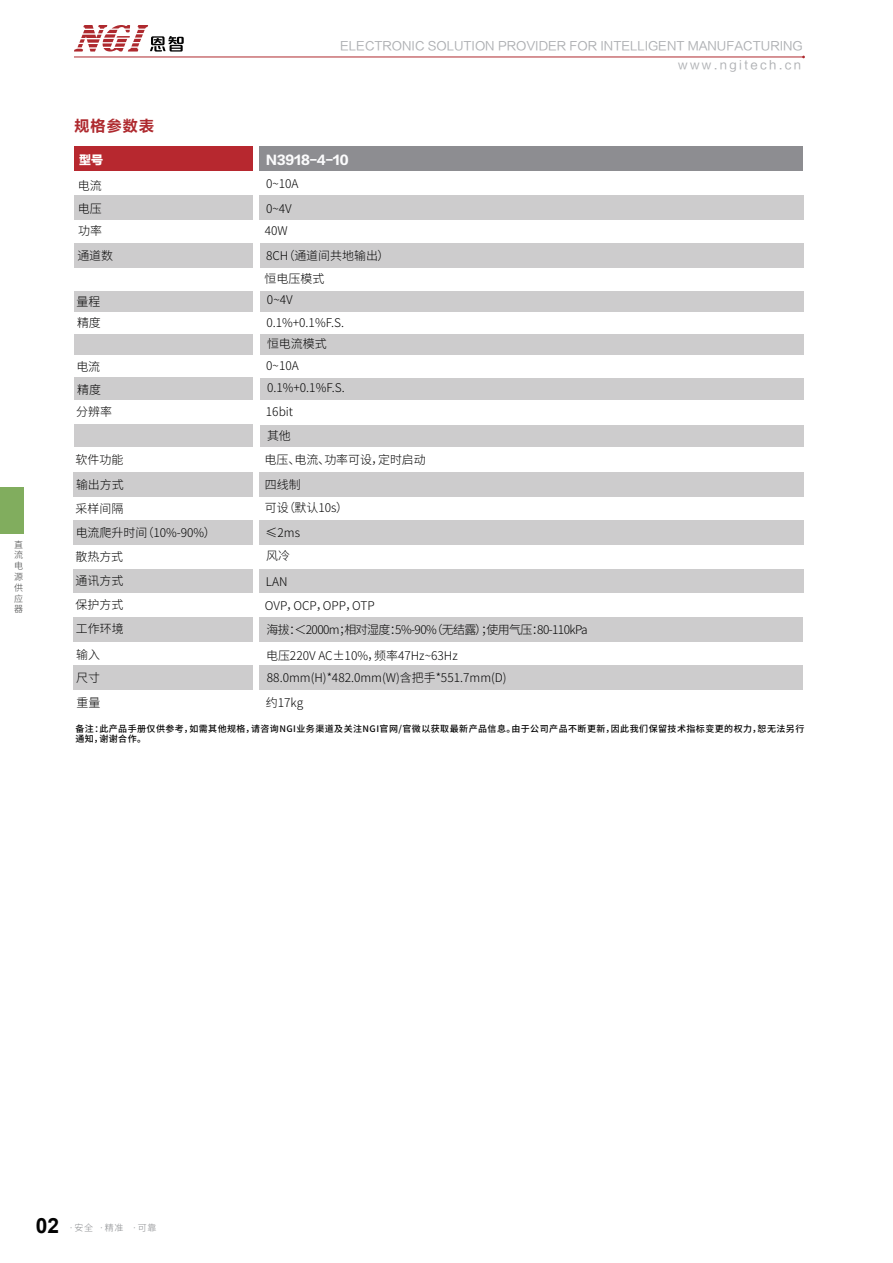
<style>
.page{position:relative;width:893px;height:1263px;background:#fff}
.page>*{position:absolute;margin:0;border:0;box-sizing:border-box;transform-origin:0 0}
.t1{font:700 21px "Arial";color:#030303}
.t2{font:15px "FZLTCHJW GB1 0";letter-spacing:.075em;color:#ae292e}
.t3{font:300 12px/25px "Source Han Sans CN";color:#030303}
.t4{font:300 12px/24px "Source Han Sans CN";letter-spacing:-.05em;color:#030303}
.t5{font:12px "FZLTHK GBK1 0";color:#aeb0b3}
.t6{font:12px "FZLTHK GBK1 0";letter-spacing:.2em;color:#aeb0b3}
.t7{font:12px "FZLTTHK GBK1 0";color:#fbfbfc}
.t8{font:300 12px "Source Han Sans CN";color:#050403}
.t9{font:12px "FZLTTHK GBK1 0";color:#fff}
.t10{font:500 9px/10.8px "Source Han Sans CN";letter-spacing:.05em;color:#030303}
.t11{font:300 9px "Source Han Sans CN";color:#86888b}
.t12{font:300 9px/10.8px "Source Han Sans CN";color:#3d3e3e;text-align:justify}
</style>
<div class="page">
<div style="left:0;top:487px;width:23px;height:47px;background:#81ad5e"></div>
<svg style="left:74px;top:25px;width:110px;height:27px"></svg>
<hr style="left:74px;top:57px;width:729px;height:1px;background:#ae292e">
<div style="left:74px;top:146px;width:178px;height:25px;background:#b7282f"></div>
<div style="left:260px;top:146px;width:543px;height:25px;background:#8d8d91"></div>
<div style="left:74px;top:195px;width:178px;height:24px;background:#cdcccd"></div>
<div style="left:259px;top:195px;width:544px;height:24px;background:#cdcccd"></div>
<div style="left:74px;top:243px;width:178px;height:25px;background:#cdcccd"></div>
<div style="left:260px;top:243px;width:543px;height:25px;background:#cdcccd"></div>
<div style="left:74px;top:291px;width:178px;height:20px;background:#cdcccd"></div>
<div style="left:74px;top:377px;width:178px;height:22px;background:#cdcccd"></div>
<div style="left:260px;top:378px;width:543px;height:21px;background:#cdcccd"></div>
<div style="left:74px;top:425px;width:178px;height:22px;background:#cdcccd"></div>
<div style="left:260px;top:425px;width:543px;height:22px;background:#cdcccd"></div>
<div style="left:260px;top:291px;width:543px;height:21px;background:#cdcccd"></div>
<div style="left:74px;top:334px;width:178px;height:20px;background:#cdcccd"></div>
<div style="left:260px;top:335px;width:543px;height:20px;background:#cdcccd"></div>
<div style="left:73px;top:472px;width:179px;height:24px;background:#cdcccd"></div>
<div style="left:259px;top:472px;width:544px;height:24px;background:#cdcccd"></div>
<div style="left:73px;top:521px;width:179px;height:24px;background:#cdcccd"></div>
<div style="left:259px;top:521px;width:544px;height:24px;background:#cdcccd"></div>
<div style="left:73px;top:569px;width:179px;height:24px;background:#cdcccd"></div>
<div style="left:259px;top:569px;width:544px;height:24px;background:#cdcccd"></div>
<div style="left:73px;top:617px;width:179px;height:24px;background:#cdcccd"></div>
<div style="left:259px;top:617px;width:544px;height:24px;background:#cdcccd"></div>
<div style="left:73px;top:666px;width:179px;height:24px;background:#cdcccd"></div>
<div style="left:259px;top:666px;width:544px;height:24px;background:#cdcccd"></div>
<p class="t12" style="left:14px;top:539px;width:10px">直流电源供应器</p>
<p class="t5" style="left:340px;top:39px;width:464px">ELECTRONIC SOLUTION PROVIDER FOR INTELLIGENT MANUFACTURING</p>
<p class="t2" style="left:75px;top:118px;width:81px">规格参数表</p>
<p class="t9" style="left:79px;top:153px;width:25px">型号</p>
<p class="t7" style="left:266px;top:153px;width:84px">N3918-4-10</p>
<p class="t3" style="left:78px;top:174px;width:26px;line-height:23px">电流电压</p>
<p class="t3" style="left:266px;top:171px;width:34px">0~10A<br>0~4V</p>
<p class="t3" style="left:77px;top:218px;width:37px">功率通道数</p>
<p class="t3" style="left:265px;top:219px;width:25px">40W</p>
<p class="t3" style="left:265px;top:266px;width:61px">恒电压模式</p>
<p class="t3" style="left:266px;top:244px;width:125px">8CH（通道间共地输出）</p>
<p class="t3" style="left:77px;top:289px;width:25px">量程</p>
<p class="t3" style="left:267px;top:287px;width:27px">0~4V</p>
<p class="t3" style="left:77px;top:310px;width:25px">精度</p>
<p class="t3" style="left:266px;top:311px;width:79px;line-height:21.8px">0.1%+0.1%F.S.恒电流模式</p>
<p class="t3" style="left:76px;top:355px;width:26px;line-height:23.1px">电流精度</p>
<p class="t3" style="left:266px;top:355px;width:80px;line-height:22.2px">0~10A<br>0.1%+0.1%F.S.</p>
<p class="t3" style="left:266px;top:400px;width:29px">16bit</p>
<p class="t3" style="left:76px;top:400px;width:37px">分辨率</p>
<p class="t3" style="left:267px;top:424px;width:25px">其他</p>
<p class="t8" style="left:76px;top:453px;width:49px">软件功能</p>
<p class="t3" style="left:265px;top:448px;width:163px">电压、电流、功率可设，定时启动</p>
<p class="t3" style="left:76px;top:472px;width:49px">输出方式</p>
<p class="t3" style="left:265px;top:472px;width:37px">四线制</p>
<p class="t3" style="left:76px;top:496px;width:49px">采样间隔</p>
<p class="t3" style="left:265px;top:495px;width:85px">可设（默认10s）</p>
<p class="t3" style="left:76px;top:520px;width:142px">电流爬升时间（10%-90%）</p>
<p class="t3" style="left:266px;top:521px;width:36px">≤2ms</p>
<p class="t3" style="left:75px;top:544px;width:49px">散热方式</p>
<p class="t3" style="left:266px;top:544px;width:25px">风冷</p>
<p class="t3" style="left:76px;top:569px;width:49px;line-height:23.9px">通讯方式保护方式</p>
<p class="t3" style="left:266px;top:569px;width:23px">LAN</p>
<p class="t4" style="left:265px;top:594px;width:324px">OVP，OCP，OPP，OTP<br>海拔：＜2000m；相对湿度：5%-90%（无结露）；使用气压：80-110kPa</p>
<p class="t3" style="left:76px;top:616px;width:49px">工作环境</p>
<p class="t3" style="left:76px;top:642px;width:25px">输入</p>
<p class="t3" style="left:266px;top:643px;width:193px">电压220V AC±10%，频率47Hz~63Hz</p>
<p class="t3" style="left:76px;top:665px;width:26px">尺寸重量</p>
<p class="t3" style="left:267px;top:665px;width:241px">88.0mm(H)*482.0mm(W)含把手*551.7mm(D)</p>
<p class="t3" style="left:266px;top:690px;width:39px">约17kg</p>
<p class="t6" style="left:678px;top:59px;width:124px">www.ngitech.cn</p>
<p class="t10" style="left:76px;top:723px;width:730px">备注：此产品手册仅供参考，如需其他规格，请咨询NGI业务渠道及关注NGI官网/官微以获取最新产品信息。由于公司产品不断更新，因此我们保留技术指标变更的权力，恕无法另行通知，谢谢合作。</p>
<h1 class="t1" style="left:36px;top:1210px;width:25px">02</h1>
<p class="t11" style="left:69px;top:1223px;width:89px">·安全 ·精准 ·可靠</p>
</div>
